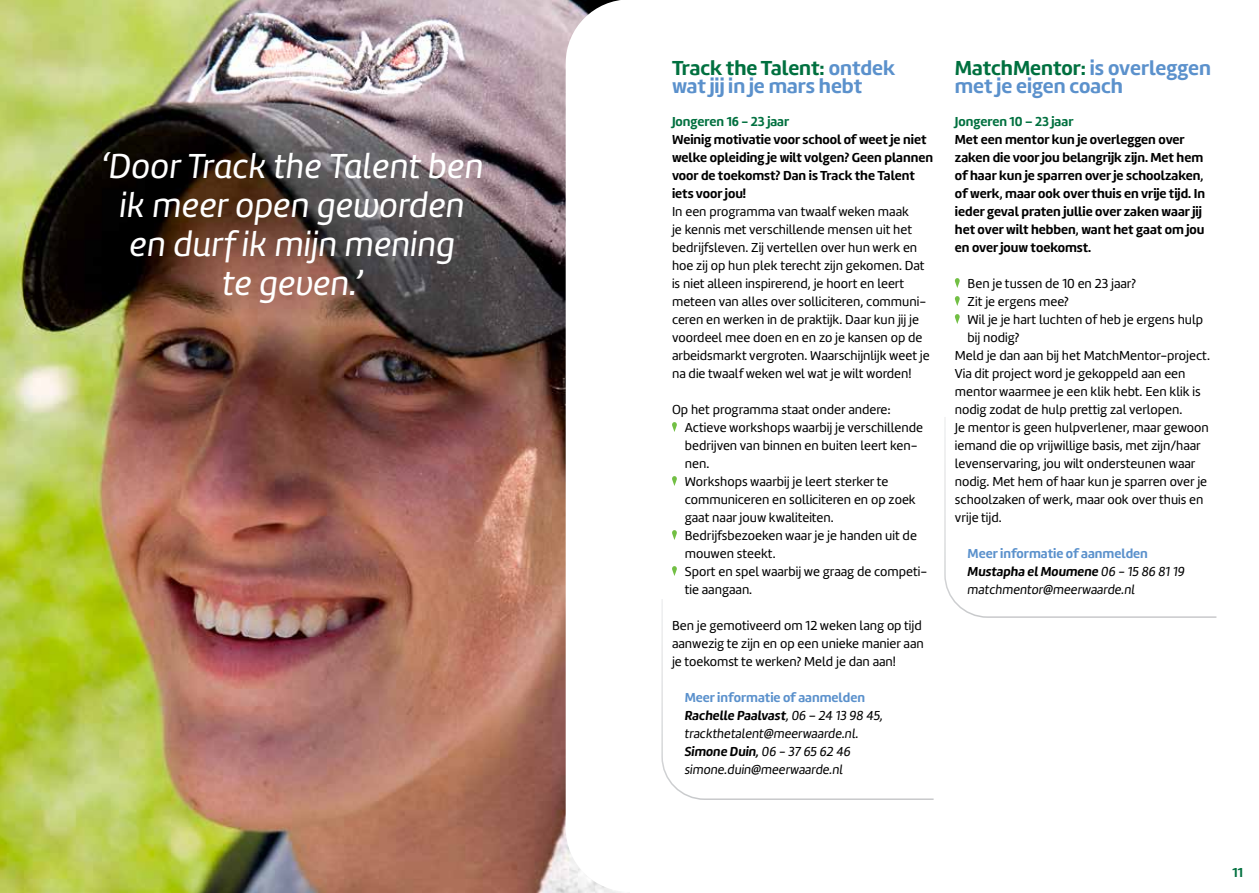
<style>
.page{position:relative;width:1259px;height:893px;background:#fff}
.page>*{position:absolute;margin:0;border:0;box-sizing:border-box;transform-origin:0 0}
.t1{font:italic 36px/39px "Amelia";color:#fff;text-align:center}
.t2{font:700 21px/18px "Amelia";color:#5b91cc}
.t3{font:13.5px/18px "Amelia";color:#000}
.t4{font:700 13.5px/18px "Amelia";color:#000}
.t5{font:13.5px/18px "Amelia Oblicua";color:#000}
.t6{font:700 13.5px "Amelia";color:#5b91cc}
.t7{font:700 13.5px "Amelia";color:#00703f}
.s1{color:#00703f}
.s2{font-weight:700}
</style>
<div class="page">
<img style="left:0;top:0;width:621px;height:893px">
<svg style="left:566px;top:0;width:55px;height:892px"></svg>
<svg style="left:672px;top:422px;width:5px;height:10px"></svg>
<svg style="left:672px;top:476px;width:5px;height:10px"></svg>
<svg style="left:672px;top:530px;width:5px;height:10px"></svg>
<svg style="left:672px;top:566px;width:5px;height:10px"></svg>
<svg style="left:954px;top:278px;width:6px;height:10px"></svg>
<svg style="left:954px;top:296px;width:6px;height:10px"></svg>
<svg style="left:954px;top:314px;width:6px;height:10px"></svg>
<svg style="left:661px;top:599px;width:273px;height:201px"></svg>
<svg style="left:944px;top:417px;width:273px;height:201px"></svg>
<h1 class="t1" style="left:101px;top:146px;width:384px">‘Door Track the Talent ben ik meer open geworden en durf ik mijn mening<br>te geven.’</h1>
<h2 class="t2" style="left:672px;top:59px;width:225px"><span class="s1">Track the Talent:</span> ontdek wat jij in je mars hebt</h2>
<p class="t7" style="left:672px;top:114px;width:119px">Jongeren 16 - 23 jaar</p>
<p class="t4" style="left:672px;top:131px;width:263px">Weinig motivatie voor school of weet je niet welke opleiding je wilt volgen? Geen plannen voor de toekomst? Dan is Track the Talent iets voor jou!</p>
<p class="t3" style="left:672px;top:203px;width:259px">In een programma van twaalf weken maak<br>je kennis met verschillende mensen uit het bedrijfsleven. Zij vertellen over hun werk en hoe zij op hun plek terecht zijn gekomen. Dat is niet alleen inspirerend, je hoort en leert meteen van alles over solliciteren, communi&shy;ceren en werken in de praktijk. Daar kun jij je voordeel mee doen en en zo je kansen op de arbeidsmarkt vergroten. Waarschijnlijk weet je na die twaalf weken wel wat je wilt worden!</p>
<p class="t3" style="left:685px;top:401px;width:244px;text-indent:-13px">Op het programma staat onder andere:<br>Actieve workshops waarbij je verschillende bedrijven van binnen en buiten leert ken&shy;nen.<br>Workshops waarbij je leert sterker te communiceren en solliciteren en op zoek gaat naar jouw kwaliteiten.<br>Bedrijfsbezoeken waar je je handen uit de mouwen steekt.<br>Sport en spel waarbij we graag de competi&shy;tie aangaan.</p>
<p class="t3" style="left:672px;top:617px;width:253px">Ben je gemotiveerd om 12 weken lang op tijd aanwezig te zijn en op een unieke manier aan je toekomst te werken? Meld je dan aan!</p>
<p class="t6" style="left:685px;top:690px;width:182px">Meer informatie of aanmelden</p>
<p class="t5" style="left:685px;top:707px;width:200px"><span class="s2">Rachelle Paalvast</span>, 06 – 24 13 98 45, trackthetalent@meerwaarde.nl.<br><span class="s2">Simone Duin,</span> 06 - 37 65 62 46 simone.duin@meerwaarde.nl</p>
<h2 class="t2" style="left:955px;top:59px;width:257px"><span class="s1">MatchMentor:</span> is overleggen met je eigen coach</h2>
<p class="t7" style="left:955px;top:114px;width:120px">Jongeren 10 – 23 jaar</p>
<p class="t4" style="left:955px;top:131px;width:252px">Met een mentor kun je overleggen over zaken die voor jou belangrijk zijn. Met hem of haar kun je sparren over je schoolzaken, of werk, maar ook over thuis en vrije tijd. In ieder geval praten jullie over zaken waar jij het over wilt hebben, want het gaat om jou en over jouw toekomst.</p>
<p class="t3" style="left:967px;top:275px;width:170px">Ben je tussen de 10 en 23 jaar?</p>
<p class="t3" style="left:967px;top:293px;width:103px">Zit je ergens mee?</p>
<p class="t3" style="left:967px;top:311px;width:237px">Wil je je hart luchten of heb je ergens hulp</p>
<p class="t3" style="left:967px;top:329px;width:53px">bij nodig?</p>
<p class="t3" style="left:955px;top:347px;width:256px">Meld je dan aan bij het MatchMentor-project.</p>
<p class="t3" style="left:955px;top:365px;width:232px">Via dit project word je gekoppeld aan een</p>
<p class="t3" style="left:955px;top:383px;width:247px">mentor waarmee je een klik hebt. Een klik is</p>
<p class="t3" style="left:955px;top:401px;width:229px">nodig zodat de hulp prettig zal verlopen.</p>
<p class="t3" style="left:955px;top:419px;width:255px">Je mentor is geen hulpverlener, maar gewoon</p>
<p class="t3" style="left:955px;top:437px;width:247px">iemand die op vrijwillige basis, met zijn/haar</p>
<p class="t3" style="left:955px;top:455px;width:242px">levenservaring, jou wilt ondersteunen waar</p>
<p class="t3" style="left:955px;top:473px;width:254px">nodig. Met hem of haar kun je sparren over je</p>
<p class="t3" style="left:955px;top:491px;width:250px">schoolzaken of werk, maar ook over thuis en</p>
<p class="t3" style="left:955px;top:509px;width:48px">vrije tijd.</p>
<p class="t6" style="left:967px;top:546px;width:182px">Meer informatie of aanmelden</p>
<p class="t5" style="left:967px;top:563px;width:218px"><span class="s2">Mustapha el Moumene</span> 06 - 15 86 81 19 matchmentor@meerwaarde.nl</p>
<p class="t7" style="left:1232px;top:864px;width:12px">11</p>
</div>
